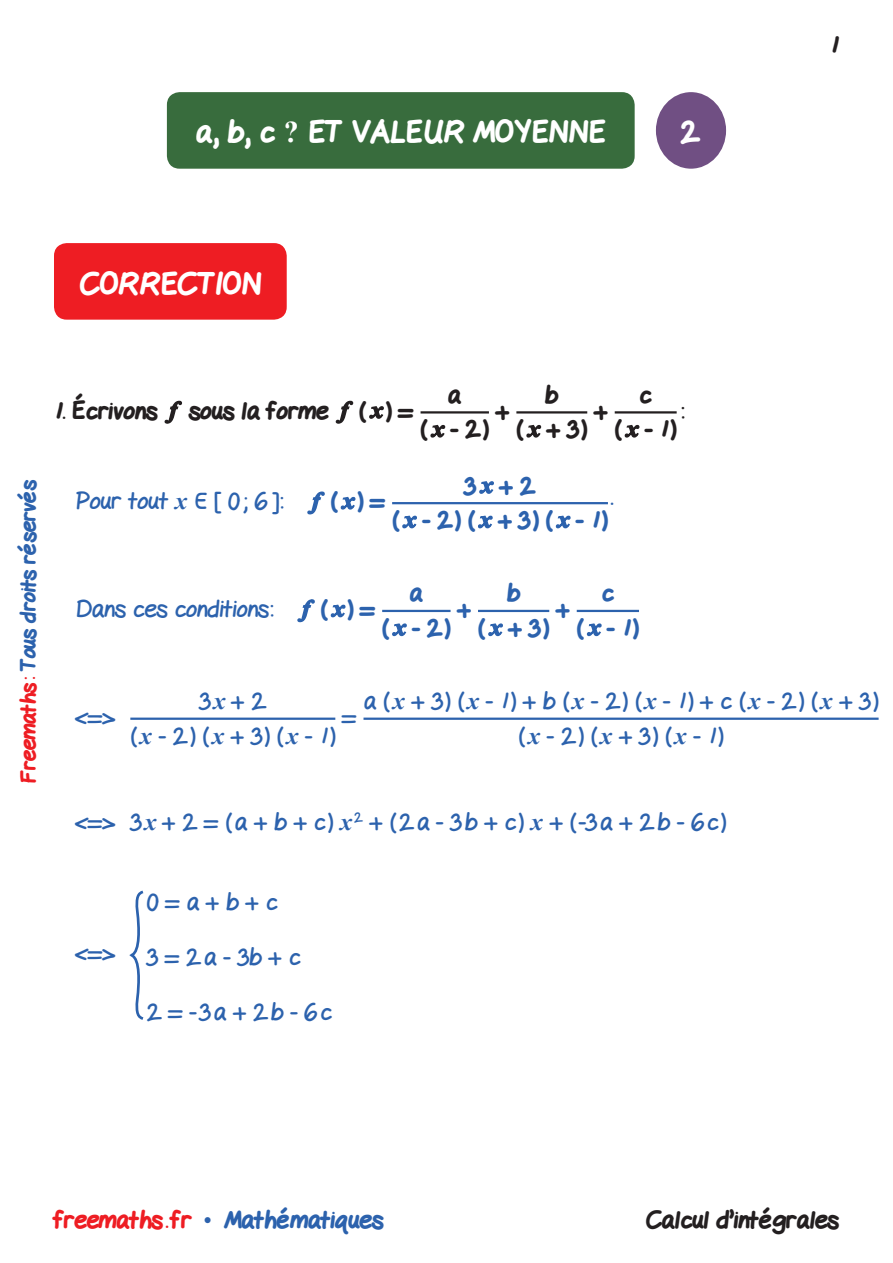
<style>
.page{position:relative;width:893px;height:1263px;background:#fff}
.page>*{position:absolute;margin:0;border:0;box-sizing:border-box;transform-origin:0 0}
.t1{font:800 30px "Gel Pen";color:#fff}
.Texte{font:24px "Gel Pen";letter-spacing:.125em;color:#2c62ad}
.Texte-corr{font:24px "Gel Pen";color:#2c62ad}
.Texte-2{font:800 24px "Gel Pen";color:#2c62ad}
.Texte-Ennonce{font:800 24px "Gel Pen";color:#231f20}
.Texte-3{font:800 24px "Gel Pen";color:#231f20}
.Texte-corr-2{font:800 24px "Gel Pen";color:#2c62ad}
.t2{font:800 21px "Gel Pen";letter-spacing:-.01em;color:#2c62ad}
.s1{font-family:"Times New Roman";font-weight:700}
.s2{color:#ee1d23}
.s3{font-family:"Times New Roman";font-weight:700;font-style:italic}
.s4{font-family:"Times New Roman";font-weight:400}
</style>
<div class="page">
<div style="left:54px;top:243px;width:233px;height:77px;background:#ee1d23;border-radius:13px"></div>
<div style="left:656px;top:92px;width:70px;height:77px;background:#704f83;border-radius:50%"></div>
<div style="left:167px;top:92px;width:468px;height:77px;background:#386c3d;border-radius:13px"></div>
<svg style="left:164px;top:400px;width:18px;height:24px"></svg>
<svg style="left:335px;top:400px;width:19px;height:24px"></svg>
<svg style="left:369px;top:406px;width:15px;height:13px"></svg>
<hr style="left:421px;top:411px;width:68px;height:2px;background:#231f20">
<svg style="left:430px;top:424px;width:16px;height:14px"></svg>
<hr style="left:516px;top:411px;width:71px;height:2px;background:#231f20">
<svg style="left:526px;top:424px;width:16px;height:14px"></svg>
<hr style="left:615px;top:411px;width:62px;height:2px;background:#231f20">
<svg style="left:624px;top:424px;width:16px;height:14px"></svg>
<svg style="left:307px;top:491px;width:18px;height:24px"></svg>
<svg style="left:340px;top:496px;width:16px;height:14px"></svg>
<hr style="left:392px;top:502px;width:216px;height:2px;background:#2c62ad">
<svg style="left:479px;top:481px;width:15px;height:13px"></svg>
<svg style="left:402px;top:515px;width:15px;height:14px"></svg>
<svg style="left:478px;top:515px;width:15px;height:14px"></svg>
<svg style="left:555px;top:515px;width:16px;height:14px"></svg>
<svg style="left:297px;top:599px;width:18px;height:24px"></svg>
<svg style="left:330px;top:604px;width:16px;height:14px"></svg>
<hr style="left:382px;top:610px;width:69px;height:2px;background:#2c62ad">
<svg style="left:392px;top:623px;width:15px;height:14px"></svg>
<hr style="left:478px;top:610px;width:71px;height:2px;background:#2c62ad">
<svg style="left:488px;top:623px;width:15px;height:14px"></svg>
<hr style="left:577px;top:610px;width:62px;height:2px;background:#2c62ad">
<svg style="left:586px;top:623px;width:16px;height:14px"></svg>
<hr style="left:130px;top:717px;width:205px;height:3px;background:#2c62ad">
<hr style="left:363px;top:717px;width:516px;height:3px;background:#2c62ad">
<svg style="left:129px;top:890px;width:15px;height:130px"></svg>
<p class="t1" style="left:196px;top:109px;width:410px">a, b, c <span class="s1">?</span> ET VALEUR MOYENNE</p>
<p class="t1" style="left:681px;top:109px;width:21px">2</p>
<p class="Texte-Ennonce" style="left:830px;top:26px;width:10px">1</p>
<p class="t1" style="left:80px;top:260px;width:183px">CORRECTION</p>
<p class="t2" style="left:12px;top:783px;width:305px;rotate:-90deg"><span class="s2">Freemaths:</span> Tous droits réservés</p>
<p class="Texte-3" style="left:545px;top:376px;width:15px">b</p>
<p class="Texte-3" style="left:516px;top:410px;width:72px">( + 3)</p>
<p class="Texte-3" style="left:448px;top:376px;width:14px">a</p>
<p class="Texte-3" style="left:421px;top:410px;width:70px">( - 2)</p>
<p class="Texte-3" style="left:640px;top:376px;width:14px">c</p>
<p class="Texte-3" style="left:615px;top:410px;width:63px">( - 1)</p>
<p class="Texte-Ennonce" style="left:54px;top:392px;width:105px">1. Écrivons</p>
<p class="Texte-Ennonce" style="left:189px;top:392px;width:141px">sous la forme</p>
<p class="Texte-Ennonce" style="left:359px;top:392px;width:56px">( ) =</p>
<p class="Texte-Ennonce" style="left:496px;top:392px;width:15px">+</p>
<p class="Texte-Ennonce" style="left:594px;top:392px;width:15px">+</p>
<p class="Texte-Ennonce" style="left:680px;top:392px;width:6px">:</p>
<p class="Texte-2" style="left:464px;top:467px;width:73px">3 + 2</p>
<p class="Texte-2" style="left:392px;top:501px;width:217px">( - 2) ( + 3) ( - 1)</p>
<p class="Texte-corr" style="left:75px;top:481px;width:210px">Pour tout <span class="s3">x</span> ı [ 0 ; 6 ]:</p>
<p class="Texte-corr-2" style="left:331px;top:482px;width:56px">( ) =</p>
<p class="Texte-corr-2" style="left:611px;top:478px;width:4px">.</p>
<p class="Texte-2" style="left:507px;top:574px;width:15px">b</p>
<p class="Texte-2" style="left:478px;top:609px;width:72px">( + 3)</p>
<p class="Texte-2" style="left:410px;top:574px;width:14px">a</p>
<p class="Texte-2" style="left:382px;top:609px;width:70px">( - 2)</p>
<p class="Texte-2" style="left:602px;top:574px;width:14px">c</p>
<p class="Texte-2" style="left:577px;top:609px;width:63px">( - 1)</p>
<p class="Texte-corr" style="left:75px;top:589px;width:200px">Dans ces conditions:</p>
<p class="Texte-corr-2" style="left:321px;top:590px;width:56px">( ) =</p>
<p class="Texte-corr-2" style="left:458px;top:590px;width:15px">+</p>
<p class="Texte-corr-2" style="left:556px;top:590px;width:15px">+</p>
<p class="Texte-corr" style="left:75px;top:697px;width:42px">&lt;=&gt;</p>
<p class="Texte" style="left:364px;top:681px;width:516px">a (<span class="s3">x</span> + 3) (<span class="s3">x</span> - 1) + b (<span class="s3">x</span> - 2) (<span class="s3">x</span> - 1) + c (<span class="s3">x</span> - 2) (<span class="s3">x</span> + 3)</p>
<p class="Texte" style="left:519px;top:716px;width:206px">(<span class="s3">x</span> - 2) (<span class="s3">x</span> + 3) (<span class="s3">x</span> - 1)</p>
<p class="Texte" style="left:199px;top:681px;width:68px">3<span class="s3">x</span> + 2</p>
<p class="Texte" style="left:130px;top:716px;width:206px">(<span class="s3">x</span> - 2) (<span class="s3">x</span> + 3) (<span class="s3">x</span> - 1)</p>
<p class="Texte-corr" style="left:343px;top:697px;width:15px">=</p>
<p class="Texte-corr" style="left:75px;top:802px;width:652px">&lt;=&gt; 3<span class="s3">x</span> + 2 = (a + b + c) <span class="s3">x</span><sup>2</sup> + (2a - 3b + c) <span class="s3">x</span> + (-3a + 2b - 6c)</p>
<p class="Texte-corr" style="left:75px;top:933px;width:42px">&lt;=&gt;</p>
<p class="Texte" style="left:147px;top:882px;width:132px">0 = a + b + c</p>
<p class="Texte" style="left:147px;top:937px;width:155px">3 = 2a - 3b + c</p>
<p class="Texte" style="left:147px;top:991px;width:186px">2 = -3a + 2b - 6c</p>
<p class="Texte-2" style="left:54px;top:1201px;width:331px"><span class="s2">freemaths . fr</span> <span class="s4">•</span> Mathématiques</p>
<p class="Texte-Ennonce" style="left:646px;top:1201px;width:195px">Calcul d’intégrales</p>
</div>
